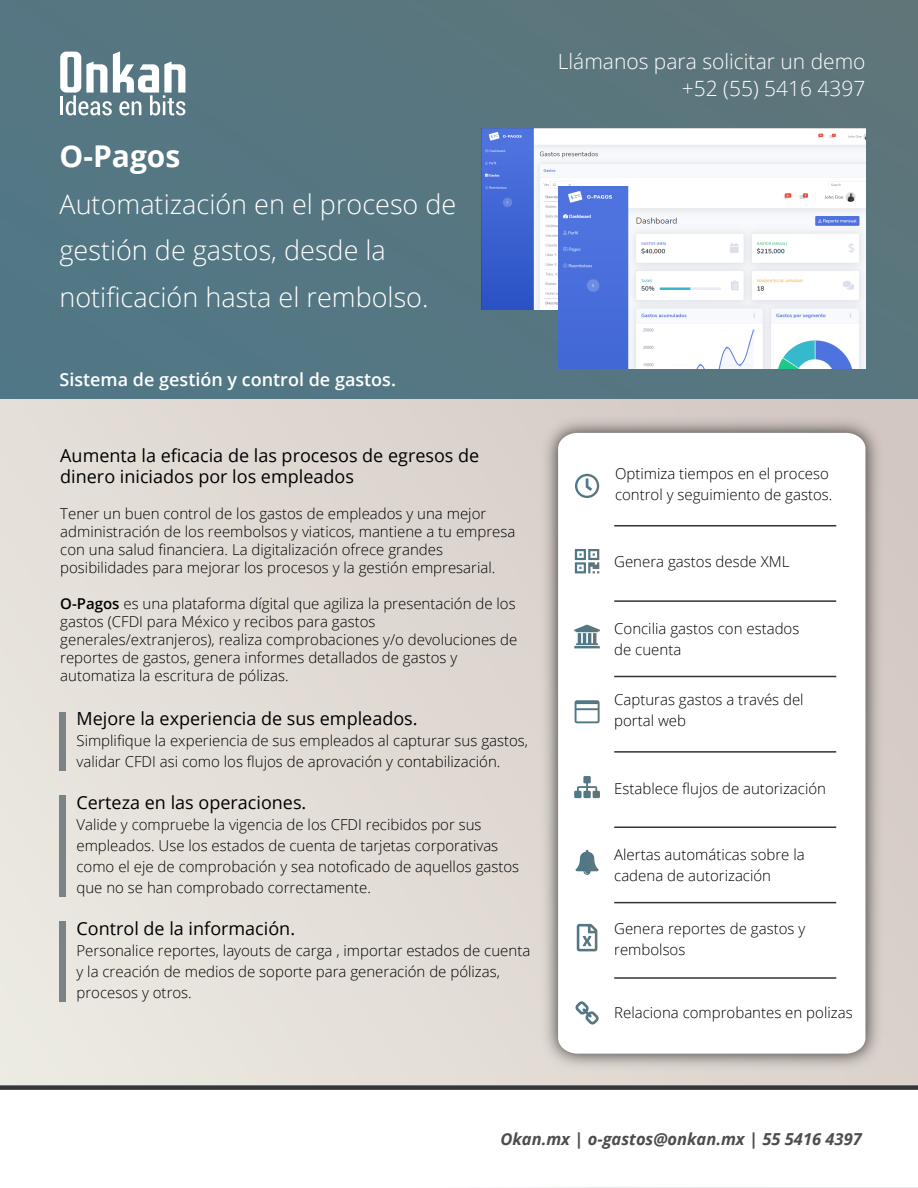
<style>
.page{position:relative;width:918px;height:1188px;background:#fff}
.page>*{position:absolute;margin:0;border:0;box-sizing:border-box;transform-origin:0 0}
.t1{font:700 30px "Open Sans";color:#fff}
.t2{font:300 27px/46.5px "Open Sans";color:#fff}
.t3{font:300 21px/27px "Open Sans";color:#fff;text-align:right}
.t4{font:18px/21.6px "Open Sans";color:#000}
.t5{font:600 18px "Open Sans";color:#fff}
.t6{font:italic 700 16.5px "Open Sans";color:#4d4d4d}
.t7{font:300 15px/21px "Open Sans";color:#000}
.s1{font-weight:600}
</style>
<div class="page">
<div style="left:0;top:0;width:918px;height:399px;background:#567681"></div>
<img style="left:482px;top:128px;width:384px;height:182px">
<img style="left:558px;top:187px;width:307px;height:182px">
<svg style="left:60px;top:51px;width:125px;height:64px"></svg>
<div style="left:0;top:399px;width:918px;height:719px;background:linear-gradient(to right,#e8e5de,#d6cbc5)"></div>
<div style="left:60px;top:712px;width:6px;height:59px;background:#7b8484"></div>
<div style="left:60px;top:795px;width:6px;height:102px;background:#7b8484"></div>
<div style="left:59px;top:921px;width:7px;height:81px;background:#7b8484"></div>
<svg style="left:0;top:1090px;width:918px;height:98px"></svg>
<img style="left:536px;top:410px;width:352px;height:666px">
<svg style="left:558px;top:433px;width:308px;height:621px"></svg>
<hr style="left:614px;top:525px;width:222px;height:1px;background:#333">
<hr style="left:614px;top:600px;width:222px;height:2px;background:#333">
<hr style="left:614px;top:676px;width:222px;height:1px;background:#333">
<hr style="left:614px;top:751px;width:222px;height:2px;background:#333">
<hr style="left:614px;top:826px;width:222px;height:2px;background:#333">
<hr style="left:614px;top:902px;width:222px;height:1px;background:#333">
<hr style="left:614px;top:977px;width:222px;height:2px;background:#333">
<svg style="left:574px;top:625px;width:26px;height:23px"></svg>
<svg style="left:575px;top:549px;width:24px;height:24px"></svg>
<svg style="left:574px;top:776px;width:26px;height:22px"></svg>
<svg style="left:575px;top:700px;width:25px;height:23px"></svg>
<svg style="left:575px;top:850px;width:24px;height:25px"></svg>
<svg style="left:575px;top:474px;width:24px;height:24px"></svg>
<svg style="left:577px;top:924px;width:20px;height:27px"></svg>
<svg style="left:576px;top:1001px;width:23px;height:24px"></svg>
<div style="left:0;top:1085px;width:918px;height:5px;background:#333737"></div>
<h1 class="t1" style="left:60px;top:135px;width:122px">O-Pagos</h1>
<h2 class="t2" style="left:60px;top:180px;width:398px">Automatización en el proceso de gestión de gastos, desde la notificación hasta el rembolso.</h2>
<p class="t5" style="left:60px;top:367px;width:338px">Sistema de gestión y control de gastos.</p>
<p class="t4" style="left:60px;top:444px;width:421px">Aumenta la eficacia de las procesos de egresos de dinero iniciados por los empleados</p>
<p class="t7" style="left:60px;top:504px;width:457px;line-height:18px">Tener un buen control de los gastos de empleados y una mejor administración de los reembolsos y viaticos, mantiene a tu empresa con una salud financiera. La digitalización ofrece grandes posibilidades para mejorar los procesos y la gestión empresarial.</p>
<p class="t7" style="left:60px;top:594px;width:459px;line-height:18px"><span class="s1">O-Pagos</span> es una plataforma dígital que agiliza la presentación de los gastos (CFDI para México y recibos para gastos generales/extranjeros), realiza comprobaciones y/o devoluciones de reportes de gastos, genera informes detallados de gastos y automatiza la escritura de pólizas.</p>
<p class="t4" style="left:76px;top:707px;width:343px">Mejore la experiencia de sus empleados.</p>
<p class="t7" style="left:76px;top:730px;width:453px">Simplifique la experiencia de sus empleados al capturar sus gastos, validar CFDI asi como los flujos de aprovación y contabilización.</p>
<p class="t4" style="left:76px;top:791px;width:231px">Certeza en las operaciones.</p>
<p class="t7" style="left:76px;top:814px;width:444px">Valide y compruebe la vigencia de los CFDI recibidos por sus empleados. Use los estados de cuenta de tarjetas corporativas como el eje de comprobación y sea notoficado de aquellos gastos que no se han comprobado correctamente.</p>
<p class="t4" style="left:76px;top:917px;width:220px">Control de la información.</p>
<p class="t7" style="left:76px;top:940px;width:455px">Personalice reportes, layouts de carga , importar estados de cuenta y la creación de medios de soporte para generación de pólizas, procesos y otros.</p>
<h3 class="t3" style="left:558px;top:48px;width:309px">Llámanos para solicitar un demo +52 (55) 5416 4397</h3>
<p class="t7" style="left:615px;top:463px;width:219px">Optimiza tiempos en el proceso control y seguimiento de gastos.</p>
<p class="t7" style="left:614px;top:550px;width:177px">Genera gastos desde XML</p>
<p class="t7" style="left:614px;top:617px;width:187px">Concilia gastos con estados de cuenta</p>
<p class="t7" style="left:614px;top:688px;width:191px">Capturas gastos a través del portal web</p>
<p class="t7" style="left:614px;top:778px;width:213px">Establece flujos de autorización</p>
<p class="t7" style="left:614px;top:843px;width:192px">Alertas automáticas sobre la cadena de autorización</p>
<p class="t7" style="left:614px;top:918px;width:193px">Genera reportes de gastos y rembolsos</p>
<p class="t7" style="left:614px;top:1001px;width:240px">Relaciona comprobantes en polizas</p>
<p class="t6" style="left:500px;top:1128px;width:363px">Okan.mx | o-gastos@onkan.mx | 55 5416 4397</p>
</div>
